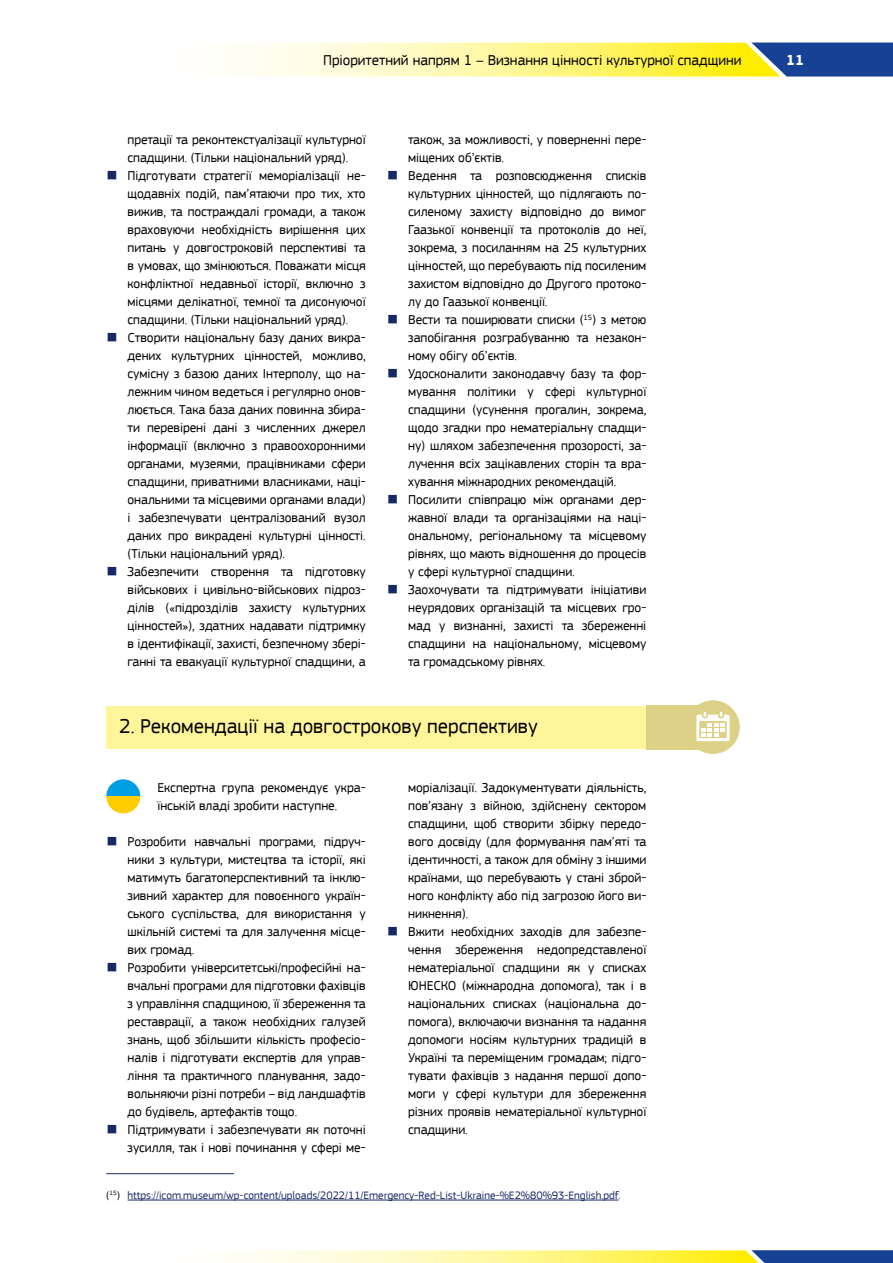
<style>
.page{position:relative;width:893px;height:1263px;background:#fff}
.page>*{position:absolute;margin:0;border:0;box-sizing:border-box;transform-origin:0 0}
.H2__YELL{font:21px "EC Square Sans Pro";color:#000}
.t1{font:15px "EC Square Sans Pro";color:#000}
.t2{font:700 15px "EC Square Sans Pro";color:#fff}
.t3{font:13.5px/18px "EC Square Sans Pro";letter-spacing:-.005em;color:#000;text-align:justify}
.Footnotes{font:11.25px "EC Square Sans Pro";color:#182866}
.s1{color:#182866}
.s2{color:#000}
</style>
<div class="page">
<svg style="left:238px;top:43px;width:655px;height:34px"></svg>
<svg style="left:233px;top:1250px;width:660px;height:13px"></svg>
<hr style="left:106px;top:1173px;width:128px;height:1px;background:#182866">
<hr style="left:128px;top:1200px;width:490px;height:1px;background:#182866">
<div style="left:106px;top:706px;width:540px;height:42px;background:#fff69b"></div>
<svg style="left:106px;top:779px;width:34px;height:17px"></svg>
<svg style="left:106px;top:796px;width:34px;height:17px"></svg>
<div style="left:686px;top:700px;width:54px;height:54px;background:#dcd186;border-radius:50%"></div>
<svg style="left:646px;top:705px;width:84px;height:44px"></svg>
<p class="t1" style="left:323px;top:51px;width:420px">Пріоритетний напрям 1 – Визнання цінності культурної спадщини</p>
<p class="t2" style="left:786px;top:51px;width:19px">11</p>
<p class="t3" style="left:128px;top:131px;width:240px">претації та реконтекстуалізації культурної спадщини. (Тільки національний уряд).</p>
<p class="t3" style="left:128px;top:167px;width:240px;text-indent:-21px"><span class="s1">■</span> Підготувати стратегії меморіалізації не&shy;щодавніх подій, пам’ятаючи про тих, хто вижив, та постраждалі громади, а також враховуючи необхідність вирішення цих питань у довгостроковій перспективі та в умовах, що змінюються. Поважати місця конфліктної недавньої історії, включно з місцями делікатної, темної та дисонуючої спадщини. (Тільки національний уряд).</p>
<p class="t3" style="left:128px;top:329px;width:240px;text-indent:-21px"><span class="s1">■</span> Створити національну базу даних викра&shy;дених культурних цінностей, можливо, сумісну з базою даних Інтерполу, що на&shy;лежним чином ведеться і регулярно онов&shy;люється. Така база даних повинна збира&shy;ти перевірені дані з численних джерел інформації (включно з правоохоронними органами, музеями, працівниками сфери спадщини, приватними власниками, наці&shy;ональними та місцевими органами влади) і забезпечувати централізований вузол даних про викрадені культурні цінності. (Тільки національний уряд).</p>
<p class="t3" style="left:128px;top:563px;width:240px;text-indent:-21px"><span class="s1">■</span> Забезпечити створення та підготовку військових і цивільно-військових підроз&shy;ділів («підрозділів захисту культурних цінностей»), здатних надавати підтримку в ідентифікації, захисті, безпечному збері&shy;ганні та евакуації культурної спадщини, а</p>
<p class="t3" style="left:408px;top:131px;width:240px">також, за можливості, у поверненні пере&shy;міщених об’єктів.</p>
<p class="t3" style="left:408px;top:167px;width:240px;text-indent:-21px"><span class="s1">■</span> Ведення та розповсюдження списків культурних цінностей, що підлягають по&shy;силеному захисту відповідно до вимог Гаазької конвенції та протоколів до неї, зокрема, з посиланням на 25 культурних цінностей, що перебувають під посиленим захистом відповідно до Другого протоко&shy;лу до Гаазької конвенції.</p>
<p class="t3" style="left:408px;top:311px;width:240px;text-indent:-21px"><span class="s1">■</span> Вести та поширювати списки (<sup>15</sup>) з метою запобігання розграбуванню та незакон&shy;ному обігу об’єктів.</p>
<p class="t3" style="left:408px;top:365px;width:240px;text-indent:-21px"><span class="s1">■</span> Удосконалити законодавчу базу та фор&shy;мування політики у сфері культурної спадщини (усунення прогалин, зокрема, щодо згадки про нематеріальну спадщи&shy;ну) шляхом забезпечення прозорості, за&shy;лучення всіх зацікавлених сторін та вра&shy;хування міжнародних рекомендацій.</p>
<p class="t3" style="left:408px;top:491px;width:240px;text-indent:-21px"><span class="s1">■</span> Посилити співпрацю між органами дер&shy;жавної влади та організаціями на наці&shy;ональному, регіональному та місцевому рівнях, що мають відношення до процесів у сфері культурної спадщини.</p>
<p class="t3" style="left:408px;top:581px;width:240px;text-indent:-21px"><span class="s1">■</span> Заохочувати та підтримувати ініціативи неурядових організацій та місцевих гро&shy;мад у визнанні, захисті та збереженні спадщини на національному, місцевому та громадському рівнях.</p>
<h2 class="H2__YELL" style="left:119px;top:713px;width:420px">2. Рекомендації на довгострокову перспективу</h2>
<p class="t3" style="left:157px;top:779px;width:210px">Експертна група рекомендує укра&shy;їнській владі зробити наступне.</p>
<p class="t3" style="left:128px;top:833px;width:240px;text-indent:-21px"><span class="s1">■</span> Розробити навчальні програми, підруч&shy;ники з культури, мистецтва та історії, які матимуть багатоперспективний та інклю&shy;зивний характер для повоєнного україн&shy;ського суспільства, для використання у шкільній системі та для залучення місце&shy;вих громад.</p>
<p class="t3" style="left:128px;top:959px;width:240px;text-indent:-21px"><span class="s1">■</span> Розробити університетські/професійні на&shy;вчальні програми для підготовки фахівців з управління спадщиною, її збереження та реставрації, а також необхідних галузей знань, щоб збільшити кількість професіо&shy;налів і підготувати експертів для управ&shy;ління та практичного планування, задо&shy;вольняючи різні потреби – від ландшафтів до будівель, артефактів тощо.</p>
<p class="t3" style="left:106px;top:1121px;width:261px;text-align:right"><span class="s1">■</span> Підтримувати і забезпечувати як поточні зусилля, так і нові починання у сфері ме-</p>
<p class="t3" style="left:408px;top:779px;width:240px">моріалізації. Задокументувати діяльність, пов’язану з війною, здійснену сектором спадщини, щоб створити збірку передо&shy;вого досвіду (для формування пам’яті та ідентичності, а також для обміну з іншими країнами, що перебувають у стані зброй&shy;ного конфлікту або під загрозою його ви&shy;никнення).</p>
<p class="t3" style="left:408px;top:923px;width:240px;text-indent:-21px"><span class="s1">■</span> Вжити необхідних заходів для забезпе&shy;чення збереження недопредставленої нематеріальної спадщини як у списках ЮНЕСКО (міжнародна допомога), так і в національних списках (національна до&shy;помога), включаючи визнання та надання допомоги носіям культурних традицій в Україні та переміщеним громадам; підго&shy;тувати фахівців з надання першої допо&shy;моги у сфері культури для збереження різних проявів нематеріальної культурної спадщини.</p>
<p class="Footnotes" style="left:106px;top:1189px;width:516px"><span class="s2">(</span><sup>15</sup><span class="s2">)</span> https://icom.museum/wp-content/uploads/2022/11/Emergency-Red-List-Ukraine-%E2%80%93-English.pdf<span class="s2">.</span></p>
</div>
